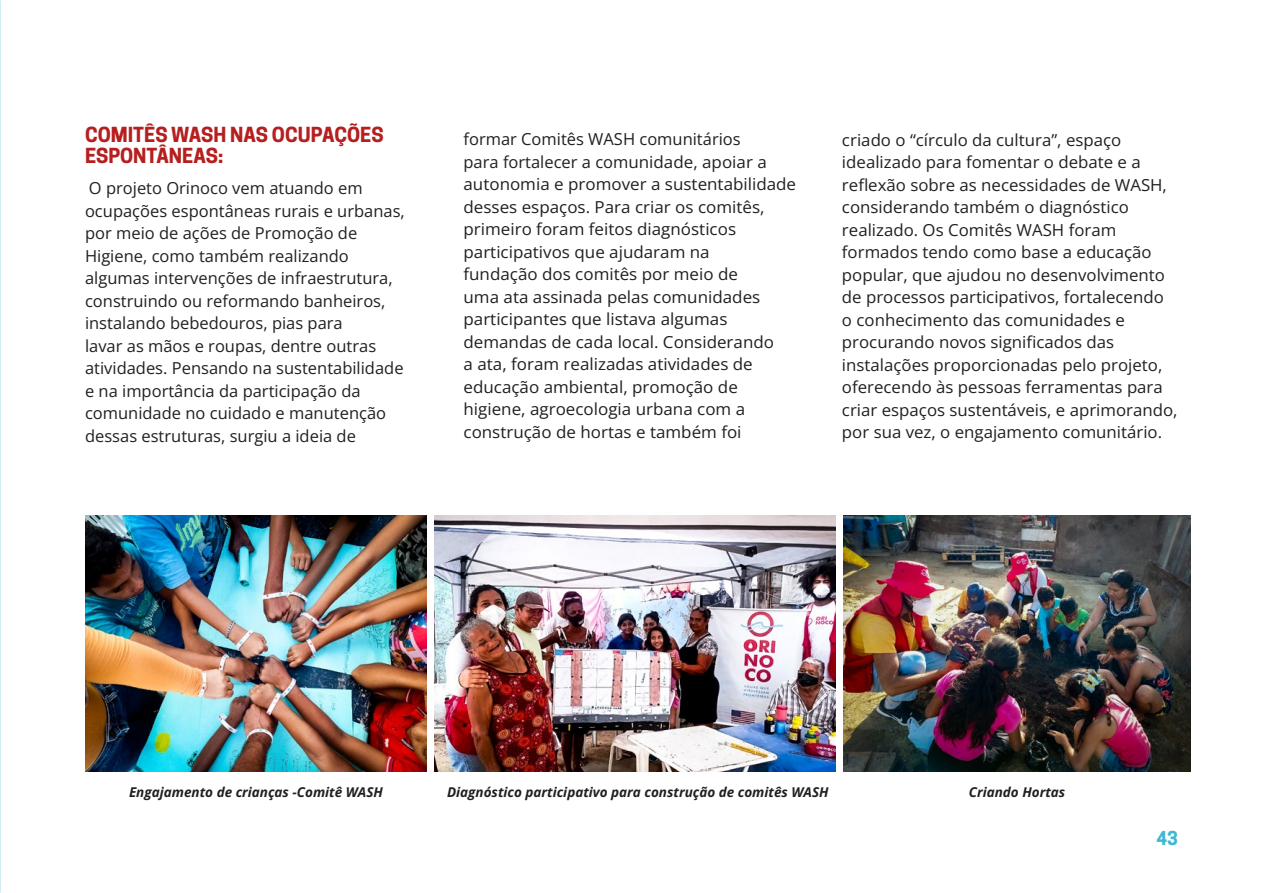
<style>
.page{position:relative;width:1263px;height:893px;background:#fff}
.page>*{position:absolute;margin:0;border:0;box-sizing:border-box;transform-origin:0 0}
.Heading_2{font:700 19.5px/21px "Cooper Hewitt";color:#b51f1f}
.t1{font:700 18px "Cooper Hewitt";color:#3dbad1}
.Heading_2-2{font:16.5px/22.5px "Open Sans";color:#231f20}
.t2{font:italic 700 13.5px "Open Sans";color:#231f20}
</style>
<div class="page">
<img style="left:85px;top:515px;width:342px;height:256px">
<img style="left:434px;top:515px;width:401px;height:256px">
<img style="left:844px;top:515px;width:346px;height:256px">
<p class="Heading_2" style="left:85px;top:124px;width:300px">COMITÊS WASH NAS OCUPAÇÕES<br>ESPONTÂNEAS:</p>
<p class="Heading_2-2" style="left:85px;top:177px;width:321px">O projeto Orinoco vem atuando em ocupações espontâneas rurais e urbanas, por meio de ações de Promoção de Higiene, como também realizando algumas intervenções de infraestrutura, construindo ou reformando banheiros, instalando bebedouros, pias para<br>lavar as mãos e roupas, dentre outras atividades. Pensando na sustentabilidade e na importância da participação da comunidade no cuidado e manutenção dessas estruturas, surgiu a ideia de</p>
<p class="Heading_2-2" style="left:463px;top:128px;width:334px">formar Comitês WASH comunitários<br>para fortalecer a comunidade, apoiar a autonomia e promover a sustentabilidade desses espaços. Para criar os comitês, primeiro foram feitos diagnósticos participativos que ajudaram na<br>fundação dos comitês por meio de<br>uma ata assinada pelas comunidades participantes que listava algumas demandas de cada local. Considerando<br>a ata, foram realizadas atividades de educação ambiental, promoção de higiene, agroecologia urbana com a construção de hortas e também foi</p>
<p class="Heading_2-2" style="left:842px;top:128px;width:337px">criado o “círculo da cultura”, espaço idealizado para fomentar o debate e a reflexão sobre as necessidades de WASH, considerando também o diagnóstico realizado. Os Comitês WASH foram formados tendo como base a educação popular, que ajudou no desenvolvimento de processos participativos, fortalecendo o conhecimento das comunidades e procurando novos significados das instalações proporcionadas pelo projeto, oferecendo às pessoas ferramentas para criar espaços sustentáveis, e aprimorando, por sua vez, o engajamento comunitário.</p>
<p class="t2" style="left:129px;top:782px;width:255px">Engajamento de crianças -Comitê WASH</p>
<p class="t2" style="left:447px;top:782px;width:383px">Diagnóstico participativo para construção de comitês WASH</p>
<p class="t2" style="left:969px;top:782px;width:98px">Criando Hortas</p>
<p class="t1" style="left:1156px;top:827px;width:23px">43</p>
</div>
